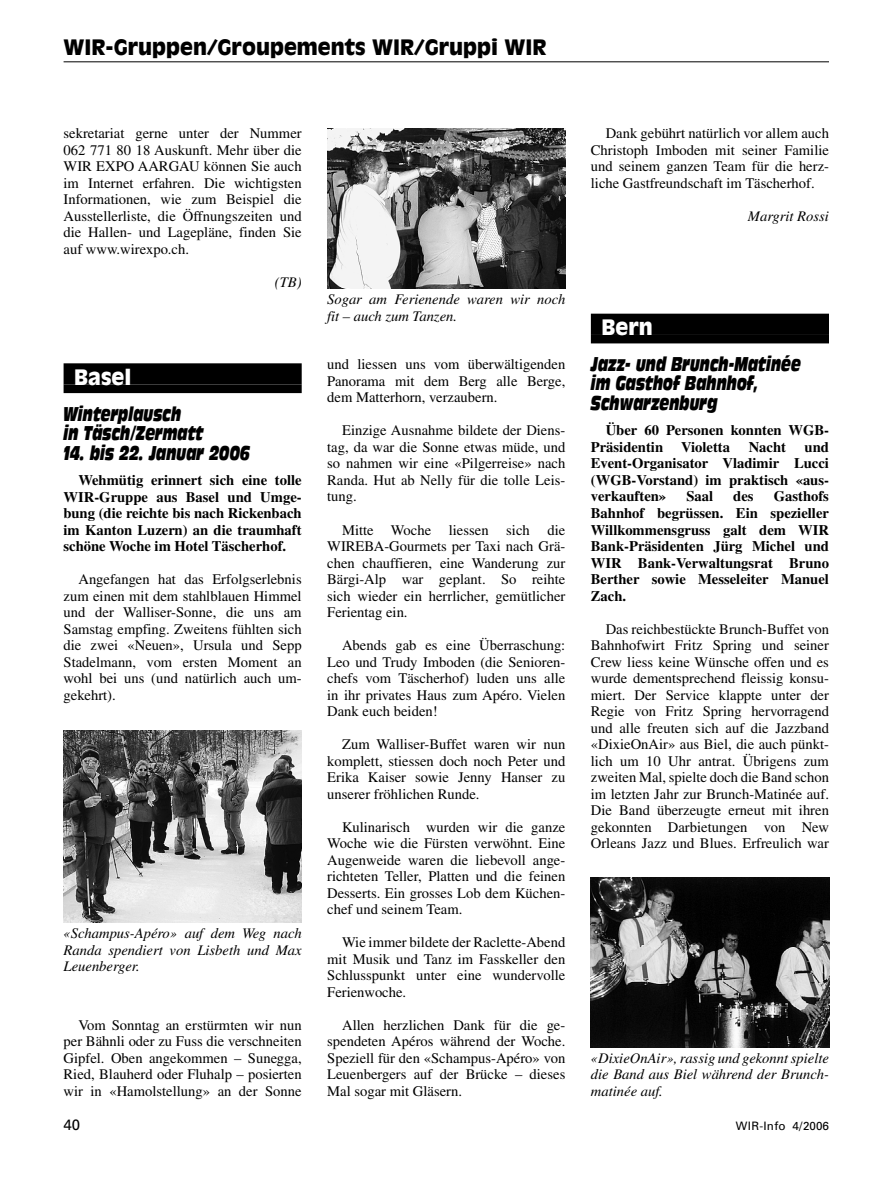
<style>
.page{position:relative;width:893px;height:1191px;background:#fff}
.page>*{position:absolute;margin:0;border:0;box-sizing:border-box;transform-origin:0 0}
.t1{font:900 21px "Antique Olive";color:#000}
.t2{font:900 21px "Antique Olive";color:#fff}
.t3{font:italic 19.5px/19.5px "Antique Olive Nord";color:#000;scale:.6 1}
.t4{font:15px "Univers";color:#000}
.t5{font:14.7px/16.5px "Times";color:#000;text-align:justify}
.t6{font:700 14.7px/16.5px "Times";color:#000;text-align:justify}
.t7{font:italic 14.7px/16.5px "Times";color:#000;text-align:justify}
.t8{font:11.7px "Univers";letter-spacing:.02em;color:#000}
</style>
<div class="page">
<div style="left:64px;top:363px;width:238px;height:21px;background:#000"></div>
<div style="left:64px;top:384px;width:238px;height:9px;background:#000"></div>
<div style="left:591px;top:314px;width:238px;height:21px;background:#000"></div>
<div style="left:591px;top:335px;width:238px;height:8px;background:#000"></div>
<img style="left:591px;top:877px;width:238px;height:170px">
<hr style="left:64px;top:61px;width:765px;height:1px;background:#000">
<img style="left:64px;top:730px;width:238px;height:192px">
<img style="left:327px;top:128px;width:238px;height:161px">
<h1 class="t1" style="left:64px;top:39px;width:485px">WIR-Gruppen/Groupements WIR/Gruppi WIR</h1>
<p class="t5" style="left:64px;top:127px;width:240px">sekretariat gerne unter der Nummer 062 771 80 18 Auskunft. Mehr über die WIR EXPO AARGAU können Sie auch im Internet erfahren. Die wichtigsten Informationen, wie zum Beispiel die Ausstellerliste, die Öffnungszeiten und die Hallen- und Lagepläne, finden Sie auf www.wirexpo.ch.</p>
<p class="t7" style="left:275px;top:275px;width:28px">(TB)</p>
<h1 class="t2" style="left:74px;top:368px;width:59px">Basel</h1>
<h2 class="t3" style="left:64px;top:405px;width:235px">Winterplausch<br>in Täsch/Zermatt</h2>
<h2 class="t3" style="left:64px;top:444px;width:312px">14. bis 22. Januar 2006</h2>
<p class="t6" style="left:64px;top:473px;width:240px;text-indent:15px">Wehmütig erinnert sich eine tolle WIR-Gruppe aus Basel und Umge&shy;bung (die reichte bis nach Rickenbach im Kanton Luzern) an die traumhaft schöne Woche im Hotel Täscherhof.</p>
<p class="t5" style="left:64px;top:572px;width:240px;text-indent:15px">Angefangen hat das Erfolgserlebnis zum einen mit dem stahlblauen Himmel und der Walliser-Sonne, die uns am Samstag empfing. Zweitens fühlten sich die zwei «Neuen», Ursula und Sepp Stadelmann, vom ersten Moment an wohl bei uns (und natürlich auch um&shy;gekehrt).</p>
<p class="t7" style="left:64px;top:926px;width:240px">«Schampus-Apéro» auf dem Weg nach Randa spendiert von Lisbeth und Max Leuenberger.</p>
<p class="t5" style="left:64px;top:1018px;width:240px;text-indent:15px">Vom Sonntag an erstürmten wir nun per Bähnli oder zu Fuss die verschneiten Gipfel. Oben angekommen – Sunegga, Ried, Blauherd oder Fluhalp – posierten wir in «Hamolstellung» an der Sonne</p>
<p class="t7" style="left:327px;top:292px;width:240px">Sogar am Ferienende waren wir noch fit – auch zum Tanzen.</p>
<p class="t5" style="left:327px;top:358px;width:240px">und liessen uns vom überwältigenden Panorama mit dem Berg alle Berge, dem Matterhorn, verzaubern.</p>
<p class="t5" style="left:327px;top:424px;width:240px;text-indent:15px">Einzige Ausnahme bildete der Diens&shy;tag, da war die Sonne etwas müde, und so nahmen wir eine «Pilgerreise» nach Randa. Hut ab Nelly für die tolle Leis&shy;tung.</p>
<p class="t5" style="left:327px;top:523px;width:240px;text-indent:15px">Mitte Woche liessen sich die WIREBA-Gourmets per Taxi nach Grä&shy;chen chauffieren, eine Wanderung zur Bärgi-Alp war geplant. So reihte sich wieder ein herrlicher, gemütlicher Ferientag ein.</p>
<p class="t5" style="left:327px;top:638px;width:240px;text-indent:15px">Abends gab es eine Überraschung:<br>Leo und Trudy Imboden (die Senioren&shy;chefs vom Täscherhof) luden uns alle in ihr privates Haus zum Apéro. Vielen Dank euch beiden!</p>
<p class="t5" style="left:327px;top:737px;width:240px;text-indent:15px">Zum Walliser-Buffet waren wir nun komplett, stiessen doch noch Peter und Erika Kaiser sowie Jenny Hanser zu unserer fröhlichen Runde.</p>
<p class="t5" style="left:327px;top:820px;width:240px;text-indent:15px">Kulinarisch wurden wir die ganze Woche wie die Fürsten verwöhnt. Eine Augenweide waren die liebevoll ange&shy;richteten Teller, Platten und die feinen Desserts. Ein grosses Lob dem Küchen&shy;chef und seinem Team.</p>
<p class="t5" style="left:327px;top:935px;width:240px;text-indent:15px">Wie immer bildete der Raclette-Abend mit Musik und Tanz im Fasskeller den Schlusspunkt unter eine wundervolle Ferienwoche.</p>
<p class="t5" style="left:327px;top:1018px;width:240px;text-indent:15px">Allen herzlichen Dank für die ge&shy;spendeten Apéros während der Woche.<br>Speziell für den «Schampus-Apéro» von Leuenbergers auf der Brücke – dieses Mal sogar mit Gläsern.</p>
<p class="t5" style="left:591px;top:127px;width:240px;text-indent:15px">Dank gebührt natürlich vor allem auch Christoph Imboden mit seiner Familie und seinem ganzen Team für die herz&shy;liche Gastfreundschaft im Täscherhof.</p>
<p class="t7" style="left:748px;top:209px;width:83px">Margrit Rossi</p>
<h1 class="t2" style="left:601px;top:319px;width:53px">Bern</h1>
<h2 class="t3" style="left:591px;top:355px;width:351px">Jazz- und Brunch-Matinée im Gasthof Bahnhof,<br>Schwarzenburg</h2>
<p class="t6" style="left:591px;top:423px;width:240px;text-indent:15px">Über 60 Personen konnten WGB-<br>Präsidentin Violetta</p>
<p class="t6" style="left:591px;top:440px;width:240px;text-indent:214px">und Event-Organisator Vladimir Lucci (WGB-Vorstand) im praktisch «aus&shy;verkauften»</p>
<p class="t6" style="left:749px;top:440px;width:39px">Nacht</p>
<p class="t6" style="left:686px;top:489px;width:28px">Saal</p>
<p class="t6" style="left:733px;top:489px;width:22px">des</p>
<p class="t6" style="left:591px;top:489px;width:240px;text-indent:183px">Gasthofs Bahnhof begrüssen. Ein spezieller Willkommensgruss galt dem WIR Bank-Präsidenten Jürg Michel und WIR Bank-Verwaltungsrat Bruno Berther sowie Messeleiter Manuel Zach.</p>
<p class="t5" style="left:591px;top:622px;width:240px;text-indent:15px">Das reichbestückte Brunch-Buffet von Bahnhofwirt Fritz Spring und seiner Crew liess keine Wünsche offen und es wurde dementsprechend fleissig konsu&shy;miert. Der Service klappte unter der Regie von Fritz Spring hervorragend und alle freuten sich auf die Jazzband «DixieOnAir» aus Biel, die auch pünkt&shy;lich um 10 Uhr antrat. Übrigens zum zweiten Mal, spielte doch die Band schon im letzten Jahr zur Brunch-Matinée auf.<br>Die Band überzeugte erneut mit ihren gekonnten Darbietungen von New Orleans Jazz und Blues. Erfreulich war</p>
<p class="t7" style="left:591px;top:1051px;width:240px">«DixieOnAir», rassig und gekonnt spielte die Band aus Biel während der Brunch&shy;matinée auf.</p>
<p class="t4" style="left:64px;top:1119px;width:18px">40</p>
<p class="t8" style="left:736px;top:1121px;width:95px">WIR-Info 4/2006</p>
</div>
